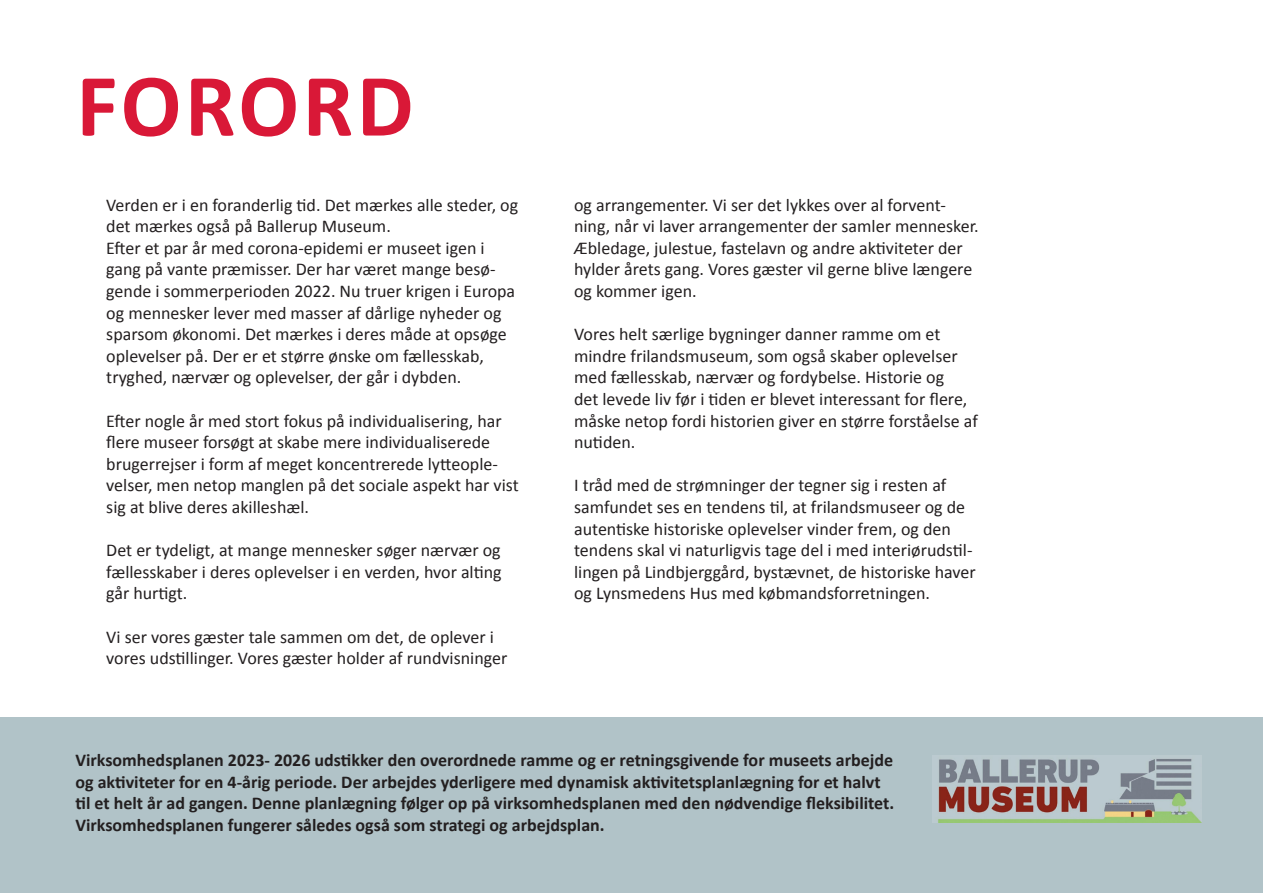
<style>
.page{position:relative;width:1263px;height:893px;background:#fff}
.page>*{position:absolute;margin:0;border:0;box-sizing:border-box;transform-origin:0 0}
.t1{font:700 90px "Calibri";letter-spacing:.04em;color:#d91837}
.t2{font:18px/21.6px "Calibri";color:#231f20}
.t3{font:700 18px/21.6px "Calibri";color:#231f20}
</style>
<div class="page">
<div style="left:0;top:718px;width:1263px;height:175px;background:#b1c3c8"></div>
<img style="left:938px;top:758px;width:263px;height:65px">
<p class="t1" style="left:76px;top:48px;width:339px">FORORD</p>
<p class="t2" style="left:106px;top:194px;width:413px">Verden er i en foranderlig tid. Det mærkes alle steder, og det mærkes også på Ballerup Museum.</p>
<p class="t2" style="left:106px;top:237px;width:410px">Efter et par år med corona-epidemi er museet igen i gang på vante præmisser. Der har været mange besø&shy;gende i sommerperioden 2022. Nu truer krigen i Europa og mennesker lever med masser af dårlige nyheder og sparsom økonomi. Det mærkes i deres måde at opsøge oplevelser på. Der er et større ønske om fællesskab, tryghed, nærvær og oplevelser, der går i dybden.</p>
<p class="t2" style="left:106px;top:410px;width:414px">Efter nogle år med stort fokus på individualisering, har flere museer forsøgt at skabe mere individualiserede brugerrejser i form af meget koncentrerede lytteople&shy;velser, men netop manglen på det sociale aspekt har vist sig at blive deres akilleshæl.</p>
<p class="t2" style="left:106px;top:539px;width:397px;text-align:justify">Det er tydeligt, at mange mennesker søger nærvær og fællesskaber i deres oplevelser i en verden, hvor alting går hurtigt.</p>
<p class="t2" style="left:106px;top:626px;width:403px">Vi ser vores gæster tale sammen om det, de oplever i vores udstillinger. Vores gæster holder af rundvisninger</p>
<p class="t2" style="left:574px;top:194px;width:406px">og arrangementer. Vi ser det lykkes over al forvent&shy;ning, når vi laver arrangementer der samler mennesker.<br>Æbledage, julestue, fastelavn og andre aktiviteter der hylder årets gang. Vores gæster vil gerne blive længere og kommer igen.</p>
<p class="t2" style="left:574px;top:323px;width:405px">Vores helt særlige bygninger danner ramme om et mindre frilandsmuseum, som også skaber oplevelser med fællesskab, nærvær og fordybelse. Historie og<br>det levede liv før i tiden er blevet interessant for flere, måske netop fordi historien giver en større forståelse af nutiden.</p>
<p class="t2" style="left:574px;top:475px;width:403px">I tråd med de strømninger der tegner sig i resten af samfundet ses en tendens til, at frilandsmuseer og de autentiske historiske oplevelser vinder frem, og den tendens skal vi naturligvis tage del i med interiørudstil&shy;lingen på Lindbjerggård, bystævnet, de historiske haver og Lynsmedens Hus med købmandsforretningen.</p>
<p class="t3" style="left:75px;top:749px;width:820px">Virksomhedsplanen 2023- 2026 udstikker den overordnede ramme og er retningsgivende for museets arbejde og aktiviteter for en 4-årig periode. Der arbejdes yderligere med dynamisk aktivitetsplanlægning for et halvt til et helt år ad gangen. Denne planlægning følger op på virksomhedsplanen med den nødvendige fleksibilitet.<br>Virksomhedsplanen fungerer således også som strategi og arbejdsplan.</p>
</div>
